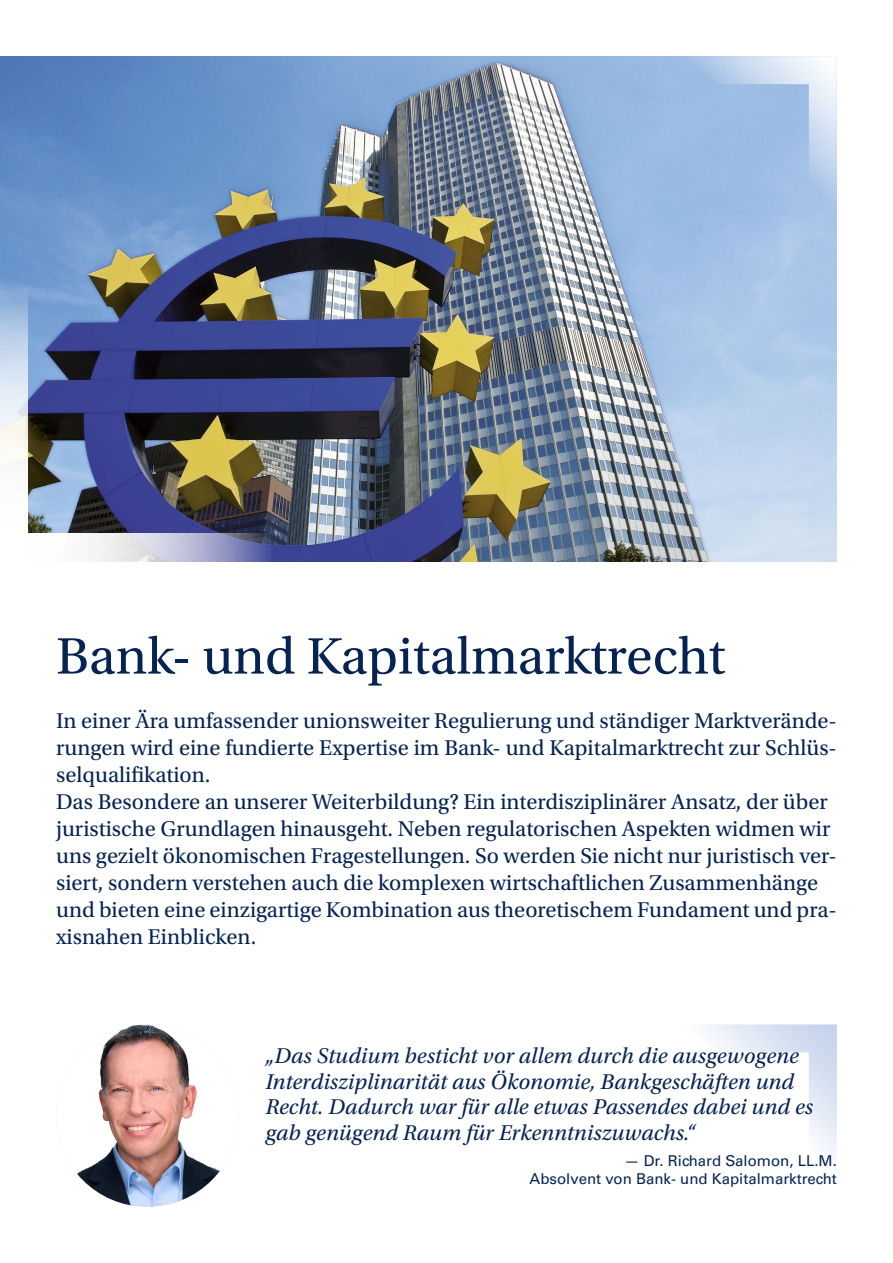
<style>
.page{position:relative;width:893px;height:1263px;background:#fff}
.page>*{position:absolute;margin:0;border:0;box-sizing:border-box;transform-origin:0 0}
.Headline{font:54px "Utopia Std";color:#052453}
.Lead-in{font:22.5px/27px "Utopia Std";color:#052453}
.Zitat{font:italic 22.5px "Utopia Std";letter-spacing:.005em;color:#052453}
.Zitat_Name{font:15px/18px "Univers LT Pro 55 Roman";color:#052453;text-align:right}
</style>
<div class="page">
<img style="left:0;top:56px;width:837px;height:505px">
<svg style="left:0;top:219px;width:28px;height:314px"></svg>
<svg style="left:0;top:533px;width:342px;height:28px"></svg>
<svg style="left:684px;top:56px;width:153px;height:154px;background:#abc6e7"></svg>
<svg style="left:703px;top:1024px;width:134px;height:134px"></svg>
<img style="left:56px;top:1024px;width:183px;height:183px;border-radius:91px">
<h2 class="Headline" style="left:56px;top:627px;width:671px">Bank- und Kapitalmarktrecht</h2>
<h3 class="Lead-in" style="left:56px;top:707px;width:782px;text-align:justify">In einer Ära umfassender unionsweiter Regulierung und ständiger Marktverände&shy;rungen wird eine fundierte Expertise im Bank- und Kapitalmarktrecht zur Schlüs&shy;selqualifikation.</h3>
<h3 class="Lead-in" style="left:56px;top:788px;width:773px">Das Besondere an unserer Weiterbildung? Ein interdisziplinärer Ansatz, der über</h3>
<h3 class="Lead-in" style="left:56px;top:815px;width:776px">juristische Grundlagen hinausgeht. Neben regulatorischen Aspekten widmen wir</h3>
<h3 class="Lead-in" style="left:56px;top:842px;width:782px">uns gezielt ökonomischen Fragestellungen. So werden Sie nicht nur juristisch ver&shy;siert, sondern verstehen auch die komplexen wirtschaftlichen Zusammenhänge</h3>
<h3 class="Lead-in" style="left:56px;top:896px;width:782px">und bieten eine einzigartige Kombination aus theoretischem Fundament und pra&shy;xisnahen Einblicken.</h3>
<p class="Zitat" style="left:265px;top:1044px;width:535px">„Das Studium besticht vor allem durch die ausgewogene</p>
<p class="Zitat" style="left:265px;top:1069px;width:530px">Interdisziplinarität aus Ökonomie, Bankgeschäften und</p>
<p class="Zitat" style="left:265px;top:1095px;width:549px">Recht. Dadurch war für alle etwas Passendes dabei und es</p>
<p class="Zitat" style="left:265px;top:1120px;width:431px">gab genügend Raum für Erkenntniszuwachs.“</p>
<p class="Zitat_Name" style="left:530px;top:1151px;width:309px">— Dr. Richard Salomon, LL.M.<br>Absolvent von Bank- und Kapitalmarktrecht</p>
</div>
